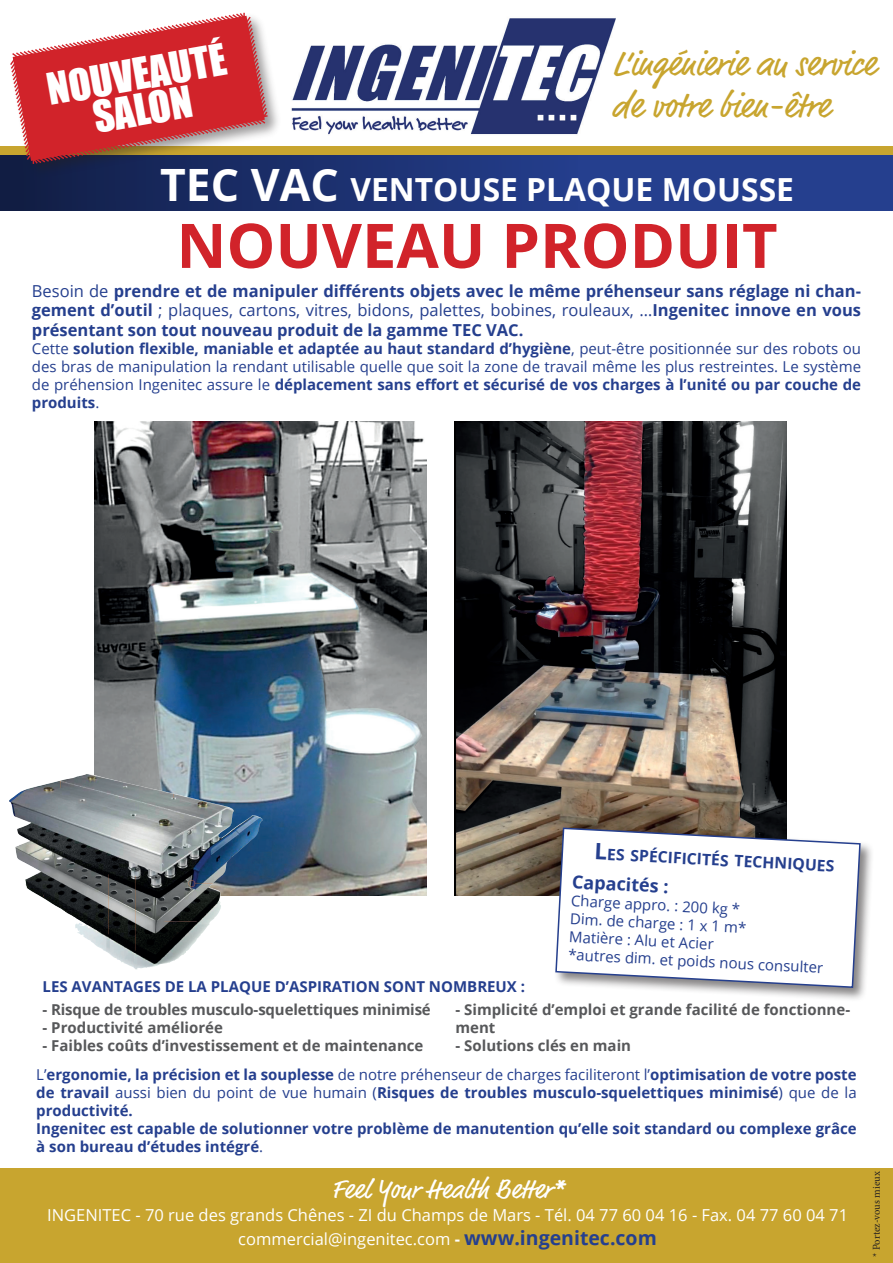
<style>
.page{position:relative;width:893px;height:1263px;background:#fff}
.page>*{position:absolute;margin:0;border:0;box-sizing:border-box;transform-origin:0 0}
.t1{font:700 61.5px "Open Sans";color:#d1232a}
.t2{font:40.2px/35.4px "Impact";color:#fff;text-align:center}
.t3{font:35.25px/42.3px "Market";color:#c8a52f}
.t4{font:700 31.8px "Open Sans";color:#fff}
.t5{font:27px "Market";color:#fff}
.t6{font:700 18px "Open Sans";color:#253f8e}
.t7{font:700 16.5px/19.8px "Open Sans";color:#253f8e;text-align:justify}
.t8{font:16.5px/23.4px "Open Sans";color:#fff;text-align:center}
.t9{font:700 15.75px "Open Sans";color:#253f8e}
.t10{font:15px/18px "Open Sans";color:#253f8e;text-align:justify}
.t11{font:700 15px/18px "Open Sans";color:#253f8e}
.t12{font:700 15px/18px "Open Sans";color:#57585a}
.t13{font:10.5px "Minion Pro";color:#231f20}
.s1{font-size:44.55px}
.s2{font-weight:400}
.s3{font-weight:700}
.s4{font-size:22.5px}
.s5{font-weight:700;font-size:19.5px;color:#253f8e}
</style>
<div class="page">
<svg style="left:0;top:155px;width:893px;height:56px;background:#1f357a"></svg>
<div style="left:0;top:147px;width:893px;height:8px;background:#c8a52f"></div>
<div style="left:0;top:1168px;width:893px;height:95px;background:#c8a52f"></div>
<img style="left:291px;top:18px;width:324px;height:117px">
<img style="left:454px;top:421px;width:332px;height:475px">
<img style="left:94px;top:421px;width:332px;height:475px">
<div style="left:554px;top:826px;width:320px;height:176px;background:#231f20;opacity:.55"></div>
<svg style="left:554px;top:827px;width:307px;height:162px"></svg>
<div style="left:9px;top:12px;width:273px;height:166px;background:#231f20;opacity:.44"></div>
<svg style="left:9px;top:12px;width:260px;height:153px"></svg>
<img style="left:9px;top:774px;width:173px;height:195px">
<h2 class="t2" style="left:44px;top:71px;width:183px;rotate:-10deg">NOUVEAUTÉ<br>SALON</h2>
<h3 class="t3" style="left:612px;top:45px;width:265px">L’ingénierie au service de votre bien-être</h3>
<h3 class="t4" style="left:160px;top:167px;width:635px"><span class="s1">TEC VAC</span> VENTOUSE PLAQUE MOUSSE</h3>
<h1 class="t1" style="left:176px;top:202px;width:603px">NOUVEAU PRODUIT</h1>
<p class="t7" style="left:32px;top:280px;width:831px"><span class="s2">Besoin de</span> prendre et de manipuler différents objets avec le même préhenseur sans réglage ni chan&shy;gement d’outil <span class="s2">; plaques, cartons, vitres, bidons, palettes, bobines, rouleaux, …</span>Ingenitec innove en vous présentant son tout nouveau produit de la gamme TEC VAC.</p>
<p class="t10" style="left:32px;top:339px;width:831px">Cette <span class="s3">solution flexible, maniable et adaptée au haut standard d’hygiène</span>, peut-être positionnée sur des robots ou des bras de manipulation la rendant utilisable quelle que soit la zone de travail même les plus restreintes. Le système de préhension Ingenitec assure le <span class="s3">déplacement sans effort et sécurisé de vos charges à l’unité ou par couche de produits</span>.</p>
<p class="t11" style="left:43px;top:977px;width:484px">LES AVANTAGES DE LA PLAQUE D’ASPIRATION SONT NOMBREUX :</p>
<p class="t9" style="left:595px;top:842px;width:242px;rotate:3deg"><span class="s4">L</span>es spécificités techniques</p>
<p class="t6" style="left:573px;top:869px;width:98px;rotate:3deg">Capacités :</p>
<p class="t10" style="left:572px;top:891px;width:257px;text-align:left;rotate:3deg">Charge appro. : 200 kg *<br>Dim. de charge : 1 x 1 m*<br>Matière : Alu et Acier<br>*autres dim. et poids nous consulter</p>
<p class="t12" style="left:43px;top:1000px;width:390px">- Risque de troubles musculo-squelettiques minimisé</p>
<p class="t12" style="left:43px;top:1018px;width:182px">- Productivité améliorée</p>
<p class="t12" style="left:43px;top:1036px;width:382px">- Faibles coûts d’investissement et de maintenance</p>
<p class="t12" style="left:455px;top:1000px;width:396px">- Simplicité d’emploi et grande facilité de fonctionne&shy;ment</p>
<p class="t12" style="left:455px;top:1036px;width:177px">- Solutions clés en main</p>
<p class="t11" style="left:36px;top:1065px;width:822px"><span class="s2">L’</span>ergonomie, la précision et la souplesse <span class="s2">de notre préhenseur de charges faciliteront l’</span>optimisation de votre poste de travail <span class="s2">aussi bien du point de vue humain (</span>Risques de troubles musculo-squelettiques minimisé<span class="s2">) que de la </span>productivité.<br>Ingenitec est capable de solutionner votre problème de manutention qu’elle soit standard ou complexe grâce à son bureau d’études intégré<span class="s2">.</span></p>
<h3 class="t5" style="left:332px;top:1173px;width:233px">Feel Your Health Better<span class="s3">*</span></h3>
<p class="t13" style="left:869px;top:1257px;width:87px;rotate:-90deg">* Portez-vous mieux</p>
<p class="t8" style="left:47px;top:1203px;width:802px">INGENITEC - 70 rue des grands Chênes - ZI du Champs de Mars - Tél. 04 77 60 04 16 - Fax. 04 77 60 04 71 commercial@ingenitec.com <span class="s3">-</span> <span class="s5">www.ingenitec.com</span></p>
</div>
